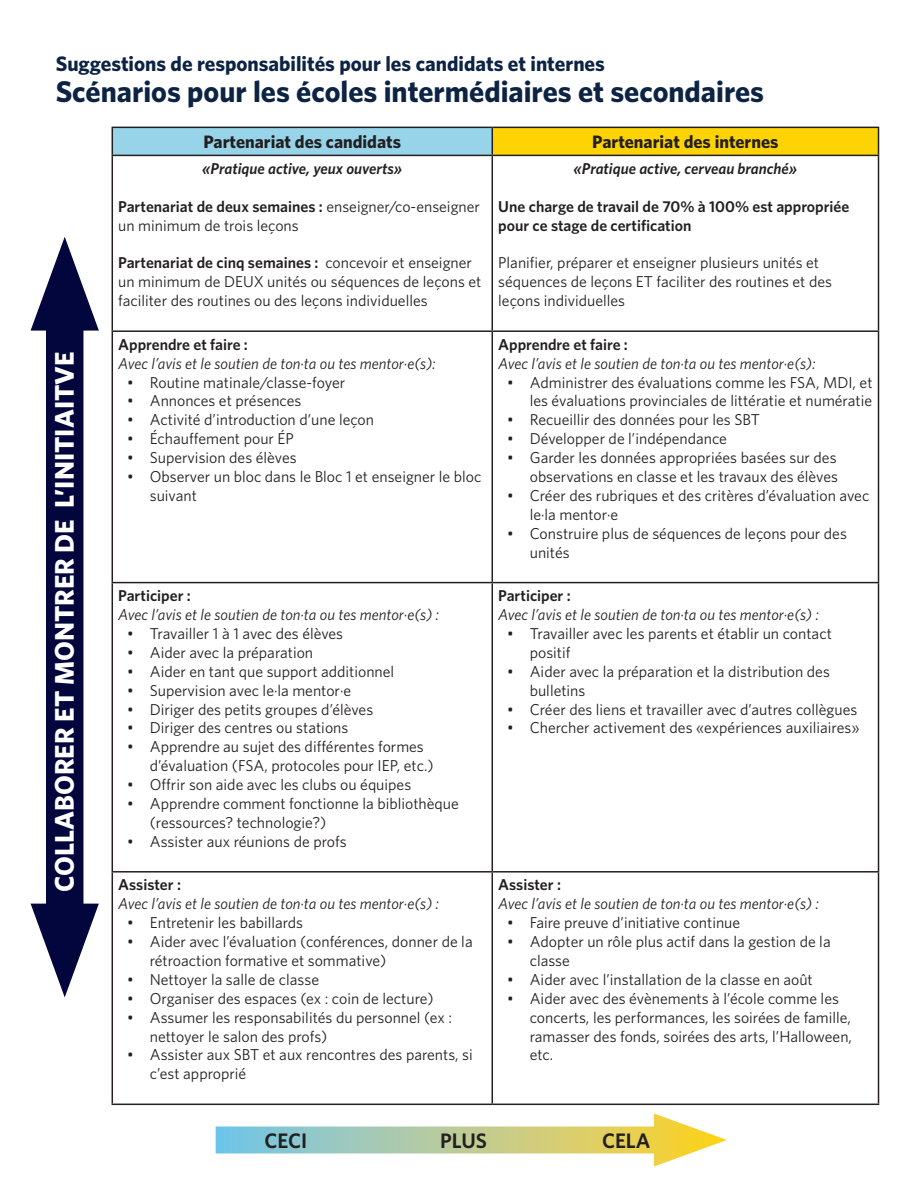
<style>
.page{position:relative;width:918px;height:1188px;background:#fff}
.page>*{position:absolute;margin:0;border:0;box-sizing:border-box;transform-origin:0 0}
.t1{font:700 30px "Whitney";color:#0c2344}
.t2{font:700 27px "Whitney";color:#fff}
.t3{font:700 21px "Whitney";color:#0c2344}
.t4{font:600 21px "Whitney";color:#231f20}
.t5{font:700 18px "Whitney";color:#231f20}
.t6{font:15.75px/18.9px "Whitney";color:#231f20}
.t7{font:italic 15.75px "Whitney";color:#231f20}
.t8{font:600 15.75px/18.9px "Whitney";color:#231f20}
.t9{font:italic 600 15.75px "Whitney";color:#231f20}
.s1{font-weight:600}
</style>
<div class="page">
<div style="left:112px;top:127px;width:380px;height:28px;background:#97d4e9"></div>
<div style="left:492px;top:127px;width:387px;height:28px;background:#fed304"></div>
<hr style="left:112px;top:127px;width:380px;height:1px;background:#231f20">
<svg style="left:112px;top:128px;width:1px;height:27px"></svg>
<hr style="left:492px;top:127px;width:387px;height:1px;background:#231f20">
<svg style="left:492px;top:128px;width:1px;height:27px"></svg>
<svg style="left:878px;top:128px;width:1px;height:27px"></svg>
<hr style="left:112px;top:155px;width:380px;height:1px;background:#231f20">
<hr style="left:112px;top:156px;width:1px;height:174px;background:#231f20">
<hr style="left:492px;top:155px;width:387px;height:1px;background:#231f20">
<hr style="left:492px;top:156px;width:1px;height:174px;background:#231f20">
<hr style="left:878px;top:156px;width:1px;height:174px;background:#231f20">
<hr style="left:112px;top:330px;width:380px;height:2px;background:#231f20">
<hr style="left:112px;top:332px;width:1px;height:250px;background:#231f20">
<hr style="left:492px;top:330px;width:387px;height:2px;background:#231f20">
<hr style="left:492px;top:332px;width:1px;height:250px;background:#231f20">
<hr style="left:878px;top:332px;width:1px;height:250px;background:#231f20">
<hr style="left:112px;top:582px;width:380px;height:1px;background:#231f20">
<hr style="left:112px;top:583px;width:1px;height:288px;background:#231f20">
<hr style="left:492px;top:582px;width:387px;height:1px;background:#231f20">
<hr style="left:492px;top:583px;width:1px;height:288px;background:#231f20">
<hr style="left:878px;top:583px;width:1px;height:288px;background:#231f20">
<hr style="left:112px;top:871px;width:380px;height:2px;background:#231f20">
<hr style="left:112px;top:873px;width:1px;height:231px;background:#231f20">
<hr style="left:492px;top:871px;width:387px;height:2px;background:#231f20">
<hr style="left:492px;top:873px;width:1px;height:231px;background:#231f20">
<hr style="left:878px;top:873px;width:1px;height:231px;background:#231f20">
<hr style="left:112px;top:1104px;width:380px;height:1px;background:#231f20">
<hr style="left:492px;top:1104px;width:387px;height:1px;background:#231f20">
<div style="left:216px;top:1126px;width:465px;height:28px;background:linear-gradient(to right,#74c5ed,#fbd145)"></div>
<svg style="left:654px;top:1113px;width:73px;height:54px"></svg>
<div style="left:46px;top:298px;width:37px;height:639px;background:#02063d"></div>
<svg style="left:31px;top:237px;width:68px;height:94px"></svg>
<svg style="left:31px;top:904px;width:68px;height:93px"></svg>
<p class="t3" style="left:56px;top:49px;width:551px">Suggestions de responsabilités pour les candidats et internes</p>
<p class="t1" style="left:56px;top:72px;width:710px">Scénarios pour les écoles intermédiaires et secondaires</p>
<p class="t2" style="left:46px;top:892px;width:542px;rotate:-90deg">COLLABORER ET MONTRER DE L’INITIAITVE</p>
<p class="t5" style="left:203px;top:129px;width:199px">Partenariat des candidats</p>
<p class="t5" style="left:592px;top:129px;width:188px">Partenariat des internes</p>
<p class="t9" style="left:202px;top:158px;width:201px">«Pratique active, yeux ouverts»</p>
<p class="t6" style="left:118px;top:196px;width:363px"><span class="s1">Partenariat de deux semaines :</span> enseigner/co-enseigner un minimum de trois leçons</p>
<p class="t6" style="left:118px;top:253px;width:365px"><span class="s1">Partenariat de cinq semaines :</span> concevoir et enseigner un minimum de DEUX unités ou séquences de leçons et faciliter des routines ou des leçons individuelles</p>
<p class="t9" style="left:574px;top:158px;width:225px">«Pratique active, cerveau branché»</p>
<p class="t8" style="left:498px;top:197px;width:353px">Une charge de travail de 70% à 100% est appropriée pour ce stage de certification</p>
<p class="t6" style="left:498px;top:253px;width:335px">Planifier, préparer et enseigner plusieurs unités et séquences de leçons ET faciliter des routines et des leçons individuelles</p>
<p class="t8" style="left:118px;top:335px;width:131px">Apprendre et faire :</p>
<p class="t7" style="left:118px;top:353px;width:319px">Avec l’avis et le soutien de ton·ta ou tes mentor·e(s):</p>
<p class="t6" style="left:127px;top:372px;width:219px">• Routine matinale/classe-foyer</p>
<p class="t6" style="left:127px;top:391px;width:176px">• Annonces et présences</p>
<p class="t6" style="left:127px;top:410px;width:248px">• Activité d’introduction d’une leçon</p>
<p class="t6" style="left:127px;top:429px;width:168px">• Échauffement pour ÉP</p>
<p class="t6" style="left:127px;top:448px;width:171px">• Supervision des élèves</p>
<p class="t6" style="left:150px;top:467px;width:333px;text-indent:-22px">• Observer un bloc dans le Bloc 1 et enseigner le bloc suivant</p>
<p class="t8" style="left:118px;top:586px;width:74px">Participer :</p>
<p class="t7" style="left:118px;top:604px;width:322px">Avec l’avis et le soutien de ton·ta ou tes mentor·e(s) :</p>
<p class="t6" style="left:127px;top:624px;width:217px">• Travailler 1 à 1 avec des élèves</p>
<p class="t6" style="left:127px;top:643px;width:187px">• Aider avec la préparation</p>
<p class="t6" style="left:127px;top:661px;width:268px">• Aider en tant que support additionnel</p>
<p class="t6" style="left:127px;top:680px;width:225px">• Supervision avec le·la mentor·e</p>
<p class="t6" style="left:127px;top:699px;width:247px">• Diriger des petits groupes d’élèves</p>
<p class="t6" style="left:127px;top:718px;width:223px">• Diriger des centres ou stations</p>
<p class="t6" style="left:150px;top:737px;width:285px;text-indent:-22px">• Apprendre au sujet des différentes formes d’évaluation (FSA, protocoles pour IEP, etc.)</p>
<p class="t6" style="left:127px;top:775px;width:285px">• Offrir son aide avec les clubs ou équipes</p>
<p class="t6" style="left:150px;top:794px;width:311px;text-indent:-22px">• Apprendre comment fonctionne la bibliothèque (ressources? technologie?)</p>
<p class="t6" style="left:127px;top:832px;width:221px">• Assister aux réunions de profs</p>
<p class="t8" style="left:118px;top:875px;width:64px">Assister :</p>
<p class="t7" style="left:118px;top:893px;width:322px">Avec l’avis et le soutien de ton·ta ou tes mentor·e(s) :</p>
<p class="t6" style="left:127px;top:913px;width:177px">• Entretenir les babillards</p>
<p class="t6" style="left:150px;top:932px;width:324px;text-indent:-22px">• Aider avec l’évaluation (conférences, donner de la rétroaction formative et sommative)</p>
<p class="t6" style="left:127px;top:970px;width:193px">• Nettoyer la salle de classe</p>
<p class="t6" style="left:127px;top:988px;width:308px">• Organiser des espaces (ex : coin de lecture)</p>
<p class="t6" style="left:150px;top:1007px;width:304px;text-indent:-22px">• Assumer les responsabilités du personnel (ex : nettoyer le salon des profs)</p>
<p class="t6" style="left:150px;top:1045px;width:325px;text-indent:-22px">• Assister aux SBT et aux rencontres des parents, si c’est approprié</p>
<p class="t8" style="left:498px;top:335px;width:131px">Apprendre et faire :</p>
<p class="t7" style="left:498px;top:353px;width:319px">Avec l’avis et le soutien de ton·ta ou tes mentor·e(s):</p>
<p class="t6" style="left:507px;top:372px;width:367px;text-align:right">• Administrer des évaluations comme les FSA, MDI, et les évaluations provinciales de littératie et numératie</p>
<p class="t6" style="left:507px;top:410px;width:254px">• Recueillir des données pour les SBT</p>
<p class="t6" style="left:507px;top:429px;width:221px">• Développer de l’indépendance</p>
<p class="t6" style="left:507px;top:448px;width:332px;text-align:right">• Garder les données appropriées basées sur des observations en classe et les travaux des élèves</p>
<p class="t6" style="left:530px;top:486px;width:341px;text-indent:-22px">• Créer des rubriques et des critères d’évaluation avec le·la mentor·e</p>
<p class="t6" style="left:530px;top:523px;width:319px;text-indent:-22px">• Construire plus de séquences de leçons pour des unités</p>
<p class="t8" style="left:498px;top:586px;width:74px">Participer :</p>
<p class="t7" style="left:498px;top:604px;width:322px">Avec l’avis et le soutien de ton·ta ou tes mentor·e(s) :</p>
<p class="t6" style="left:530px;top:624px;width:304px;text-indent:-22px">• Travailler avec les parents et établir un contact positif</p>
<p class="t6" style="left:530px;top:661px;width:302px;text-indent:-22px">• Aider avec la préparation et la distribution des bulletins</p>
<p class="t6" style="left:507px;top:699px;width:352px">• Créer des liens et travailler avec d’autres collègues</p>
<p class="t6" style="left:507px;top:718px;width:354px">• Chercher activement des «expériences auxiliaires»</p>
<p class="t8" style="left:498px;top:875px;width:64px">Assister :</p>
<p class="t7" style="left:498px;top:893px;width:322px">Avec l’avis et le soutien de ton·ta ou tes mentor·e(s) :</p>
<p class="t6" style="left:507px;top:913px;width:235px">• Faire preuve d’initiative continue</p>
<p class="t6" style="left:530px;top:932px;width:302px;text-indent:-22px">• Adopter un rôle plus actif dans la gestion de la classe</p>
<p class="t6" style="left:507px;top:970px;width:307px">• Aider avec l’installation de la classe en août</p>
<p class="t6" style="left:530px;top:988px;width:324px;text-indent:-22px">• Aider avec des évènements à l’école comme les concerts, les performances, les soirées de famille, ramasser des fonds, soirées des arts, l’Halloween, etc.</p>
<p class="t4" style="left:265px;top:1127px;width:44px">CECI</p>
<p class="t4" style="left:440px;top:1127px;width:48px">PLUS</p>
<p class="t4" style="left:602px;top:1127px;width:50px">CELA</p>
</div>
